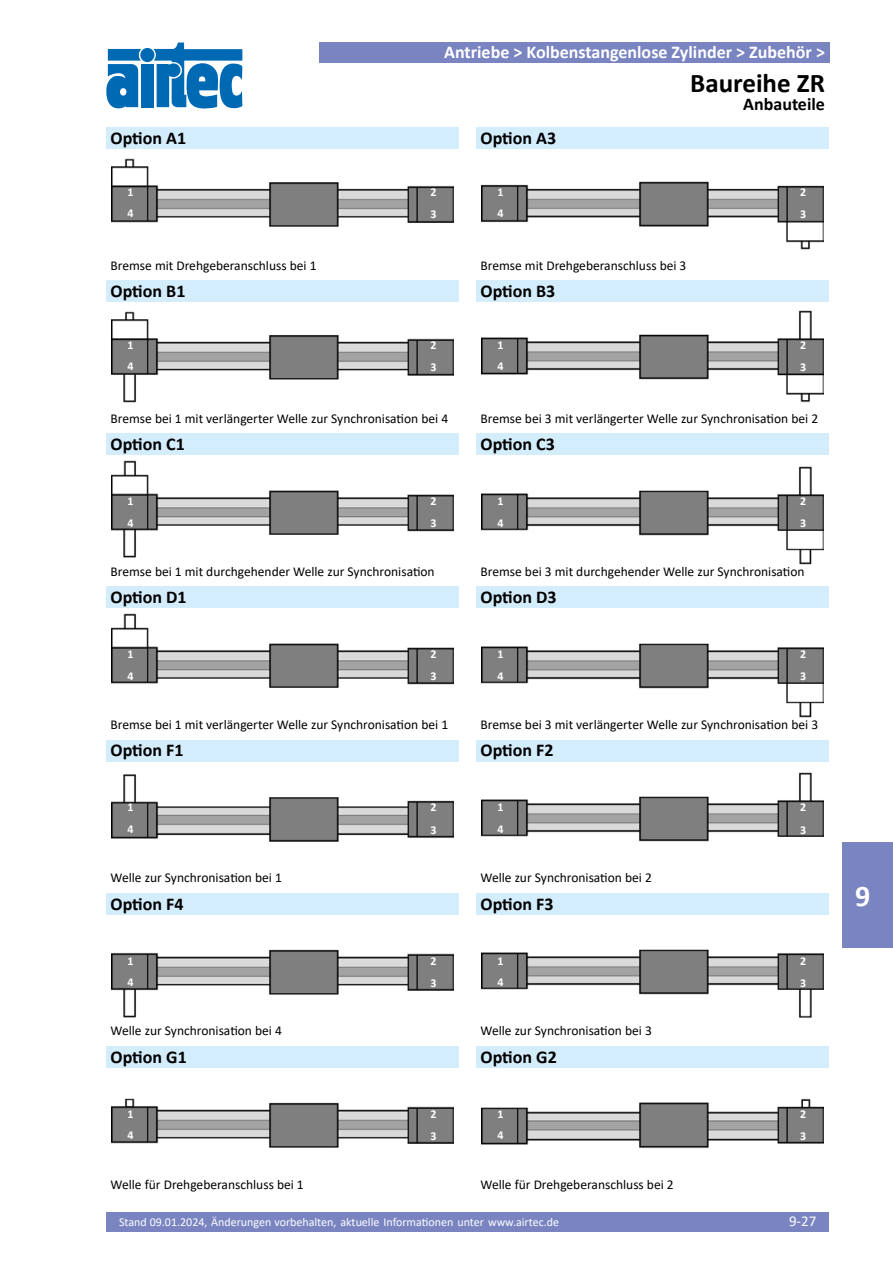
<style>
.page{position:relative;width:893px;height:1263px;background:#fff}
.page>*{position:absolute;margin:0;border:0;box-sizing:border-box;transform-origin:0 0}
.t1{font:700 30px "Calibri";color:#fff}
.t2{font:700 27px "Calibri";color:#000}
.t3{font:700 18px "Calibri";color:#000}
.t4{font:700 18px "Calibri";color:#fff}
.t5{font:15px "Calibri";color:#fff}
.t6{font:13.5px "Calibri";color:#000}
.t7{font:12px "Calibri";color:#fff}
.t8{font:700 12px/21.3px "Calibri";color:#fff}
</style>
<div class="page">
<div style="left:140px;top:48px;width:14px;height:14px;background:#0069b4;border-radius:50%"></div>
<div style="left:141px;top:64px;width:12px;height:43px;background:#0069b4"></div>
<svg style="left:106px;top:49px;width:35px;height:60px"></svg>
<svg style="left:153px;top:43px;width:89px;height:66px"></svg>
<div style="left:106px;top:1212px;width:723px;height:19px;background:#7984c1"></div>
<div style="left:842px;top:842px;width:51px;height:105px;background:#7984c1"></div>
<div style="left:319px;top:43px;width:510px;height:20px;background:#7984c1"></div>
<div style="left:106px;top:128px;width:353px;height:21px;background:#d4edfc"></div>
<div style="left:476px;top:128px;width:353px;height:21px;background:#d4edfc"></div>
<img style="left:112px;top:158px;width:342px;height:69px">
<img style="left:482px;top:181px;width:342px;height:69px">
<div style="left:106px;top:281px;width:353px;height:21px;background:#d4edfc"></div>
<div style="left:476px;top:281px;width:353px;height:21px;background:#d4edfc"></div>
<img style="left:112px;top:311px;width:342px;height:92px">
<img style="left:482px;top:310px;width:342px;height:93px">
<div style="left:106px;top:434px;width:353px;height:21px;background:#d4edfc"></div>
<div style="left:476px;top:434px;width:353px;height:21px;background:#d4edfc"></div>
<img style="left:112px;top:460px;width:342px;height:98px">
<img style="left:482px;top:466px;width:342px;height:99px">
<div style="left:106px;top:587px;width:353px;height:21px;background:#d4edfc"></div>
<div style="left:476px;top:587px;width:353px;height:21px;background:#d4edfc"></div>
<img style="left:112px;top:613px;width:342px;height:75px">
<img style="left:482px;top:643px;width:342px;height:75px">
<div style="left:106px;top:740px;width:353px;height:21px;background:#d4edfc"></div>
<div style="left:476px;top:740px;width:353px;height:21px;background:#d4edfc"></div>
<img style="left:112px;top:774px;width:342px;height:68px">
<img style="left:482px;top:772px;width:342px;height:70px">
<div style="left:106px;top:893px;width:353px;height:21px;background:#d4edfc"></div>
<div style="left:476px;top:893px;width:353px;height:21px;background:#d4edfc"></div>
<img style="left:112px;top:949px;width:342px;height:69px">
<img style="left:482px;top:949px;width:342px;height:69px">
<div style="left:106px;top:1046px;width:353px;height:21px;background:#d4edfc"></div>
<div style="left:476px;top:1046px;width:353px;height:21px;background:#d4edfc"></div>
<img style="left:112px;top:1098px;width:342px;height:50px">
<img style="left:482px;top:1098px;width:342px;height:51px">
<h3 class="t4" style="left:444px;top:40px;width:382px">Antriebe &gt; Kolbenstangenlose Zylinder &gt; Zubehör &gt;</h3>
<h2 class="t2" style="left:690px;top:64px;width:136px">Baureihe ZR</h2>
<h3 class="t3" style="left:743px;top:91px;width:83px">Anbauteile</h3>
<h3 class="t3" style="left:111px;top:125px;width:77px">Option A1</h3>
<h3 class="t3" style="left:480px;top:125px;width:77px">Option A3</h3>
<p class="t8" style="left:128px;top:181px;width:8px">1<br>4</p>
<p class="t8" style="left:430px;top:181px;width:8px;line-height:22px">2<br>3</p>
<p class="t8" style="left:497px;top:181px;width:8px">1<br>4</p>
<p class="t8" style="left:800px;top:181px;width:8px;line-height:22px">2<br>3</p>
<p class="t6" style="left:111px;top:256px;width:207px">Bremse mit Drehgeberanschluss bei 1</p>
<p class="t6" style="left:480px;top:256px;width:207px">Bremse mit Drehgeberanschluss bei 3</p>
<h3 class="t3" style="left:111px;top:278px;width:76px">Option B1</h3>
<h3 class="t3" style="left:480px;top:278px;width:76px">Option B3</h3>
<p class="t8" style="left:128px;top:334px;width:8px">1<br>4</p>
<p class="t8" style="left:430px;top:334px;width:8px;line-height:22px">2<br>3</p>
<p class="t8" style="left:497px;top:334px;width:8px">1<br>4</p>
<p class="t8" style="left:800px;top:334px;width:8px;line-height:22px">2<br>3</p>
<p class="t6" style="left:111px;top:409px;width:339px">Bremse bei 1 mit verlängerter Welle zur Synchronisation bei 4</p>
<p class="t6" style="left:480px;top:409px;width:339px">Bremse bei 3 mit verlängerter Welle zur Synchronisation bei 2</p>
<h3 class="t3" style="left:111px;top:431px;width:76px">Option C1</h3>
<h3 class="t3" style="left:480px;top:431px;width:76px">Option C3</h3>
<p class="t8" style="left:128px;top:490px;width:8px">1<br>4</p>
<p class="t8" style="left:430px;top:490px;width:8px;line-height:22px">2<br>3</p>
<p class="t6" style="left:111px;top:562px;width:326px">Bremse bei 1 mit durchgehender Welle zur Synchronisation</p>
<p class="t6" style="left:480px;top:562px;width:326px">Bremse bei 3 mit durchgehender Welle zur Synchronisation</p>
<h3 class="t3" style="left:111px;top:585px;width:78px">Option D1</h3>
<h3 class="t3" style="left:480px;top:585px;width:78px">Option D3</h3>
<p class="t8" style="left:497px;top:490px;width:8px">1<br>4</p>
<p class="t8" style="left:800px;top:490px;width:8px;line-height:22px">2<br>3</p>
<p class="t8" style="left:128px;top:643px;width:8px">1<br>4</p>
<p class="t8" style="left:430px;top:643px;width:8px;line-height:22px">2<br>3</p>
<p class="t6" style="left:111px;top:715px;width:339px">Bremse bei 1 mit verlängerter Welle zur Synchronisation bei 1</p>
<p class="t6" style="left:480px;top:715px;width:339px">Bremse bei 3 mit verlängerter Welle zur Synchronisation bei 3</p>
<p class="t8" style="left:497px;top:643px;width:8px">1<br>4</p>
<p class="t8" style="left:800px;top:643px;width:8px;line-height:22px">2<br>3</p>
<h3 class="t3" style="left:111px;top:738px;width:75px">Option F1</h3>
<h3 class="t3" style="left:480px;top:738px;width:75px">Option F2</h3>
<p class="t8" style="left:128px;top:797px;width:8px">1<br>4</p>
<p class="t8" style="left:430px;top:796px;width:8px;line-height:22px">2<br>3</p>
<p class="t6" style="left:111px;top:868px;width:173px">Welle zur Synchronisation bei 1</p>
<p class="t6" style="left:480px;top:868px;width:173px">Welle zur Synchronisation bei 2</p>
<h3 class="t3" style="left:111px;top:891px;width:75px">Option F4</h3>
<h3 class="t3" style="left:480px;top:891px;width:75px">Option F3</h3>
<p class="t8" style="left:497px;top:797px;width:8px">1<br>4</p>
<p class="t8" style="left:800px;top:796px;width:8px;line-height:22px">2<br>3</p>
<p class="t8" style="left:128px;top:950px;width:8px">1<br>4</p>
<p class="t8" style="left:430px;top:949px;width:8px;line-height:22px">2<br>3</p>
<p class="t6" style="left:111px;top:1021px;width:173px">Welle zur Synchronisation bei 4</p>
<p class="t6" style="left:480px;top:1021px;width:173px">Welle zur Synchronisation bei 3</p>
<h3 class="t3" style="left:111px;top:1044px;width:78px">Option G1</h3>
<h3 class="t3" style="left:480px;top:1044px;width:78px">Option G2</h3>
<p class="t8" style="left:497px;top:950px;width:8px">1<br>4</p>
<p class="t8" style="left:800px;top:949px;width:8px;line-height:22px">2<br>3</p>
<p class="t8" style="left:128px;top:1103px;width:8px">1<br>4</p>
<p class="t8" style="left:430px;top:1102px;width:8px;line-height:22px">2<br>3</p>
<p class="t6" style="left:111px;top:1174px;width:195px">Welle für Drehgeberanschluss bei 1</p>
<p class="t6" style="left:480px;top:1174px;width:195px">Welle für Drehgeberanschluss bei 2</p>
<p class="t8" style="left:497px;top:1103px;width:8px">1<br>4</p>
<p class="t8" style="left:800px;top:1102px;width:8px;line-height:22px">2<br>3</p>
<p class="t7" style="left:119px;top:1214px;width:441px">Stand 09.01.2024, Änderungen vorbehalten, aktuelle Informationen unter www.airtec.de</p>
<p class="t5" style="left:789px;top:1211px;width:29px">9-27</p>
<h1 class="t1" style="left:855px;top:875px;width:17px">9</h1>
</div>
